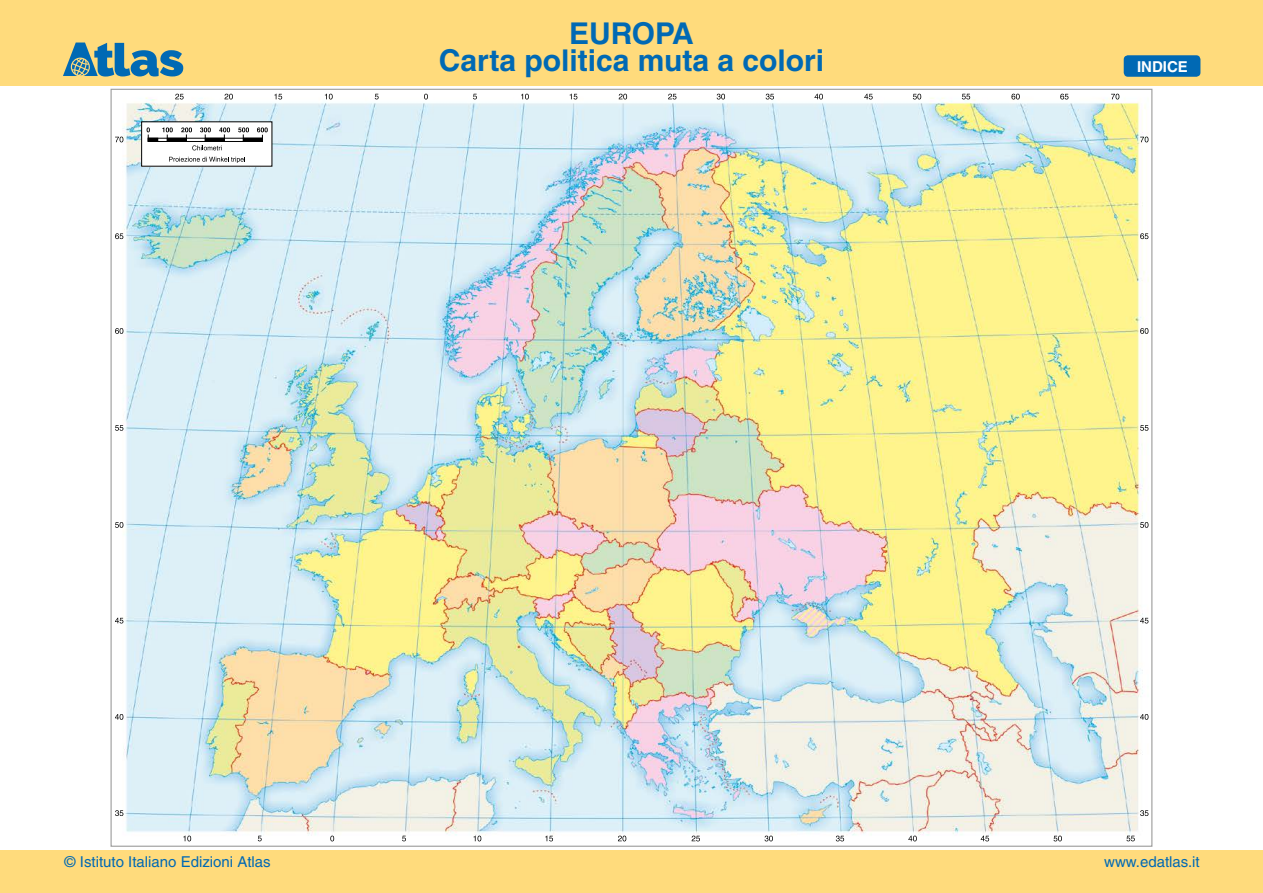
<style>
.page{position:relative;width:1263px;height:893px;background:#fff}
.page>*{position:absolute;margin:0;border:0;box-sizing:border-box;transform-origin:0 0}
.t1{font:700 30px/27px "Helvetica";color:#0069b4;text-align:center}
.t2{font:15px "Helvetica";color:#0069b4}
.t3{font:700 15px "Helvetica";color:#fff}
</style>
<div class="page">
<div style="left:0;top:850px;width:1263px;height:43px;background:#ffdb7c"></div>
<div style="left:0;top:0;width:1263px;height:85px;background:#ffdb7c"></div>
<svg style="left:63px;top:43px;width:120px;height:34px"></svg>
<div style="left:1124px;top:55px;width:76px;height:22px;background:#0069b4;border-radius:4px"></div>
<img style="left:115px;top:93px;width:1034px;height:749px">
<div style="left:142px;top:122px;width:130px;height:44px;background:#fff"></div>
<div style="left:148px;top:138px;width:115px;height:4px;border:1px solid #000"></div>
<div style="left:243px;top:138px;width:20px;height:4px;border:1px solid #000"></div>
<div style="left:167px;top:138px;width:20px;height:4px;border:1px solid #000"></div>
<div style="left:148px;top:138px;width:10px;height:4px;border:1px solid #000"></div>
<svg style="left:257px;top:127px;width:11px;height:14px"></svg>
<svg style="left:238px;top:127px;width:11px;height:14px"></svg>
<svg style="left:147px;top:127px;width:26px;height:14px"></svg>
<svg style="left:169px;top:157px;width:76px;height:6px"></svg>
<svg style="left:181px;top:127px;width:49px;height:23px"></svg>
<svg style="left:115px;top:328px;width:8px;height:6px"></svg>
<svg style="left:115px;top:425px;width:8px;height:6px"></svg>
<svg style="left:115px;top:522px;width:8px;height:6px"></svg>
<svg style="left:115px;top:618px;width:8px;height:5px"></svg>
<svg style="left:115px;top:714px;width:8px;height:6px"></svg>
<svg style="left:115px;top:810px;width:8px;height:6px"></svg>
<svg style="left:115px;top:137px;width:8px;height:5px"></svg>
<svg style="left:115px;top:233px;width:8px;height:6px"></svg>
<svg style="left:258px;top:836px;width:4px;height:5px"></svg>
<svg style="left:330px;top:836px;width:4px;height:5px"></svg>
<svg style="left:402px;top:836px;width:4px;height:5px"></svg>
<svg style="left:473px;top:836px;width:8px;height:5px"></svg>
<svg style="left:545px;top:836px;width:8px;height:5px"></svg>
<svg style="left:618px;top:836px;width:8px;height:5px"></svg>
<svg style="left:692px;top:836px;width:8px;height:5px"></svg>
<svg style="left:764px;top:836px;width:9px;height:5px"></svg>
<svg style="left:836px;top:836px;width:8px;height:5px"></svg>
<svg style="left:908px;top:836px;width:9px;height:5px"></svg>
<svg style="left:981px;top:836px;width:8px;height:5px"></svg>
<svg style="left:1053px;top:836px;width:9px;height:5px"></svg>
<svg style="left:183px;top:836px;width:8px;height:5px"></svg>
<svg style="left:1126px;top:836px;width:9px;height:5px"></svg>
<svg style="left:1140px;top:328px;width:8px;height:6px"></svg>
<svg style="left:1140px;top:425px;width:8px;height:6px"></svg>
<svg style="left:1140px;top:522px;width:8px;height:6px"></svg>
<svg style="left:1140px;top:618px;width:8px;height:5px"></svg>
<svg style="left:1140px;top:714px;width:8px;height:6px"></svg>
<svg style="left:1140px;top:810px;width:8px;height:6px"></svg>
<svg style="left:1140px;top:137px;width:8px;height:5px"></svg>
<svg style="left:1140px;top:233px;width:8px;height:6px"></svg>
<svg style="left:375px;top:94px;width:4px;height:5px"></svg>
<svg style="left:424px;top:94px;width:4px;height:5px"></svg>
<svg style="left:473px;top:94px;width:4px;height:5px"></svg>
<svg style="left:521px;top:94px;width:8px;height:5px"></svg>
<svg style="left:570px;top:94px;width:7px;height:5px"></svg>
<svg style="left:619px;top:94px;width:8px;height:5px"></svg>
<svg style="left:668px;top:94px;width:8px;height:5px"></svg>
<svg style="left:717px;top:94px;width:8px;height:6px"></svg>
<svg style="left:766px;top:94px;width:8px;height:5px"></svg>
<svg style="left:814px;top:94px;width:9px;height:5px"></svg>
<svg style="left:864px;top:94px;width:9px;height:5px"></svg>
<svg style="left:913px;top:94px;width:8px;height:6px"></svg>
<svg style="left:325px;top:94px;width:8px;height:5px"></svg>
<svg style="left:962px;top:94px;width:8px;height:5px"></svg>
<svg style="left:274px;top:94px;width:8px;height:6px"></svg>
<svg style="left:224px;top:94px;width:9px;height:5px"></svg>
<svg style="left:175px;top:94px;width:9px;height:6px"></svg>
<svg style="left:1011px;top:94px;width:9px;height:5px"></svg>
<svg style="left:1060px;top:94px;width:8px;height:6px"></svg>
<svg style="left:1111px;top:94px;width:8px;height:5px"></svg>
<h1 class="t1" style="left:439px;top:20px;width:387px">EUROPA<br>Carta politica muta a colori</h1>
<p class="t3" style="left:1137px;top:57px;width:52px">INDICE</p>
<p class="t2" style="left:65px;top:853px;width:208px">© Istituto Italiano Edizioni Atlas</p>
<p class="t2" style="left:1104px;top:853px;width:97px">www.edatlas.it</p>
</div>
